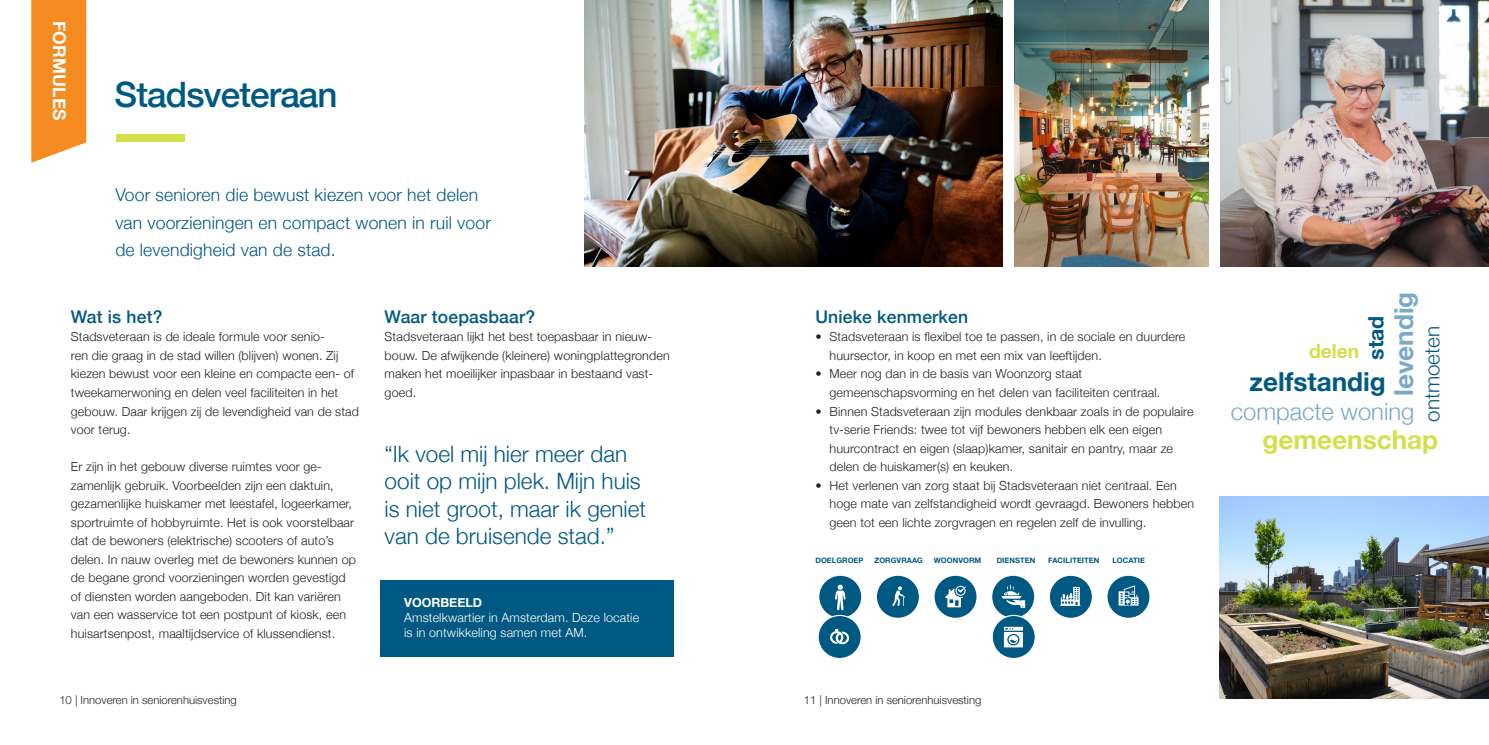
<style>
.page{position:relative;width:1489px;height:745px;background:#fff}
.page>*{position:absolute;margin:0;border:0;box-sizing:border-box;transform-origin:0 0}
.t1{font:500 35px "Helvetica Neue";letter-spacing:-.025em;color:#005983}
.t2{font:700 26.12px "Helvetica Neue";color:#005983}
.t3{font:700 26.12px "Helvetica Neue";color:#d4df4c}
.t4{font:700 26.12px "Helvetica Neue";color:#78a9c7}
.t5{font:300 23.75px "Helvetica Neue";color:#78a9c7}
.t6{font:300 22.5px/27.5px "Helvetica Neue";color:#005983}
.t7{font:700 21.25px "Helvetica Neue";color:#005983}
.t8{font:300 20.62px "Helvetica Neue";color:#005983}
.t9{font:700 19.25px "Helvetica Neue";color:#d4df4c}
.t10{font:300 17.5px/27.5px "Helvetica Neue";letter-spacing:.01em;color:#005983}
.t11{font:500 17.5px "Helvetica Neue";letter-spacing:.01em;color:#005983}
.t12{font:700 17.5px "Helvetica Neue";letter-spacing:.01em;color:#fff}
.t13{font:300 12.5px/18.5px "Helvetica Neue";letter-spacing:.01em;color:#231f20}
.t14{font:300 12.5px/15px "Helvetica Neue";letter-spacing:.01em;color:#fff}
.t15{font:700 12.5px "Helvetica Neue";color:#fff}
.t16{font:300 11.25px "Helvetica Neue";color:#231f20}
.t17{font:700 7.5px "Helvetica Neue";letter-spacing:.01em;color:#005983}
</style>
<div class="page">
<img style="left:1220px;top:0;width:268px;height:266px">
<img style="left:585px;top:0;width:418px;height:266px">
<img style="left:1014px;top:0;width:194px;height:266px">
<img style="left:1219px;top:496px;width:269px;height:202px">
<div style="left:380px;top:579px;width:293px;height:77px;background:#005983"></div>
<div style="left:116px;top:134px;width:69px;height:8px;background:#d4df4c"></div>
<svg style="left:31px;top:0;width:55px;height:163px;background:#f6922e"></svg>
<div style="left:819px;top:575px;width:42px;height:42px;background:#005983;border-radius:50%"></div>
<svg style="left:835px;top:584px;width:10px;height:24px"></svg>
<div style="left:818px;top:615px;width:43px;height:43px;background:#005983;border-radius:50%"></div>
<div style="left:817px;top:614px;width:44px;height:44px;border:1px solid #fff;border-radius:50%"></div>
<svg style="left:830px;top:628px;width:19px;height:16px"></svg>
<div style="left:876px;top:575px;width:42px;height:42px;background:#005983;border-radius:50%"></div>
<svg style="left:892px;top:586px;width:13px;height:19px"></svg>
<div style="left:1107px;top:575px;width:42px;height:42px;background:#005983;border-radius:50%"></div>
<svg style="left:1118px;top:585px;width:20px;height:20px"></svg>
<div style="left:992px;top:575px;width:42px;height:42px;background:#005983;border-radius:50%"></div>
<svg style="left:1001px;top:584px;width:24px;height:23px"></svg>
<div style="left:1049px;top:575px;width:42px;height:42px;background:#005983;border-radius:50%"></div>
<svg style="left:1060px;top:586px;width:20px;height:19px"></svg>
<div style="left:934px;top:575px;width:42px;height:42px;background:#005983;border-radius:50%"></div>
<svg style="left:945px;top:585px;width:21px;height:22px"></svg>
<div style="left:992px;top:615px;width:43px;height:43px;background:#005983;border-radius:50%"></div>
<div style="left:991px;top:614px;width:44px;height:44px;border:1px solid #fff;border-radius:50%"></div>
<svg style="left:1003px;top:626px;width:19px;height:21px"></svg>
<p class="t12" style="left:73px;top:21px;width:101px;rotate:90deg">FORMULES</p>
<p class="t1" style="left:115px;top:66px;width:224px">Stadsveteraan</p>
<p class="t10" style="left:115px;top:180px;width:377px">Voor senioren die bewust kiezen voor het delen van voorzieningen en compact wonen in ruil voor de levendigheid van de stad.</p>
<p class="t11" style="left:71px;top:302px;width:93px">Wat is het?</p>
<p class="t13" style="left:71px;top:326px;width:289px">Stadsveteraan is de ideale formule voor senio-<br>ren die graag in de stad willen (blijven) wonen. Zij kiezen bewust voor een kleine en compacte een- of tweekamerwoning en delen veel faciliteiten in het gebouw. Daar krijgen zij de levendigheid van de stad voor terug.</p>
<p class="t13" style="left:71px;top:456px;width:286px">Er zijn in het gebouw diverse ruimtes voor ge&shy;zamenlijk gebruik. Voorbeelden zijn een daktuin, gezamenlijke huiskamer met leestafel, logeerkamer, sportruimte of hobbyruimte. Het is ook voorstelbaar dat de bewoners (elektrische) scooters of auto’s delen. In nauw overleg met de bewoners kunnen op de begane grond voorzieningen worden gevestigd of diensten worden aangeboden. Dit kan variëren van een wasservice tot een postpunt of kiosk, een huisartsenpost, maaltijdservice of klussendienst.</p>
<p class="t11" style="left:384px;top:302px;width:152px">Waar toepasbaar?</p>
<p class="t13" style="left:384px;top:326px;width:286px">Stadsveteraan lijkt het best toepasbaar in nieuw&shy;bouw. De afwijkende (kleinere) woningplattegronden maken het moeilijker inpasbaar in bestaand vast&shy;goed.</p>
<p class="t6" style="left:384px;top:438px;width:263px">“Ik voel mij hier meer dan ooit op mijn plek. Mijn huis is niet groot, maar ik geniet van de bruisende stad.”</p>
<p class="t15" style="left:404px;top:592px;width:80px">VOORBEELD</p>
<p class="t14" style="left:404px;top:609px;width:236px">Amstelkwartier in Amsterdam. Deze locatie is in ontwikkeling samen met AM.</p>
<p class="t11" style="left:815px;top:302px;width:154px">Unieke kenmerken</p>
<p class="t13" style="left:829px;top:326px;width:357px;text-indent:-14px">• Stadsveteraan is flexibel toe te passen, in de sociale en duurdere huursector, in koop en met een mix van leeftijden.</p>
<p class="t13" style="left:829px;top:363px;width:332px;text-indent:-14px">• Meer nog dan in de basis van Woonzorg staat gemeenschapsvorming en het delen van faciliteiten centraal.</p>
<p class="t13" style="left:829px;top:400px;width:365px;text-indent:-14px">• Binnen Stadsveteraan zijn modules denkbaar zoals in de populaire tv-serie Friends: twee tot vijf bewoners hebben elk een eigen huurcontract en eigen (slaap)kamer, sanitair en pantry, maar ze delen de huiskamer(s) en keuken.</p>
<p class="t13" style="left:829px;top:474px;width:366px;text-indent:-14px">• Het verlenen van zorg staat bij Stadsveteraan niet centraal. Een hoge mate van zelfstandigheid wordt gevraagd. Bewoners hebben geen tot een lichte zorgvragen en regelen zelf de invulling.</p>
<p class="t17" style="left:815px;top:554px;width:50px">DOELGROEP</p>
<p class="t17" style="left:874px;top:554px;width:50px">ZORGVRAAG</p>
<p class="t17" style="left:933px;top:554px;width:49px">WOONVORM</p>
<p class="t17" style="left:996px;top:554px;width:40px">DIENSTEN</p>
<p class="t17" style="left:1048px;top:554px;width:53px">FACILITEITEN</p>
<p class="t17" style="left:1112px;top:554px;width:34px">LOCATIE</p>
<p class="t16" style="left:59px;top:690px;width:179px">10 | Innoveren in seniorenhuisvesting</p>
<p class="t16" style="left:803px;top:690px;width:179px">11 | Innoveren in seniorenhuisvesting</p>
<p class="t4" style="left:1382px;top:396px;width:106px;rotate:-90deg">levendig</p>
<p class="t7" style="left:1359px;top:359px;width:46px;rotate:-90deg">stad</p>
<p class="t8" style="left:1415px;top:421px;width:97px;rotate:-90deg">ontmoeten</p>
<p class="t9" style="left:1308px;top:336px;width:52px">delen</p>
<p class="t2" style="left:1249px;top:361px;width:138px">zelfstandig</p>
<p class="t5" style="left:1230px;top:392px;width:185px">compacte woning</p>
<p class="t3" style="left:1262px;top:419px;width:177px">gemeenschap</p>
</div>
